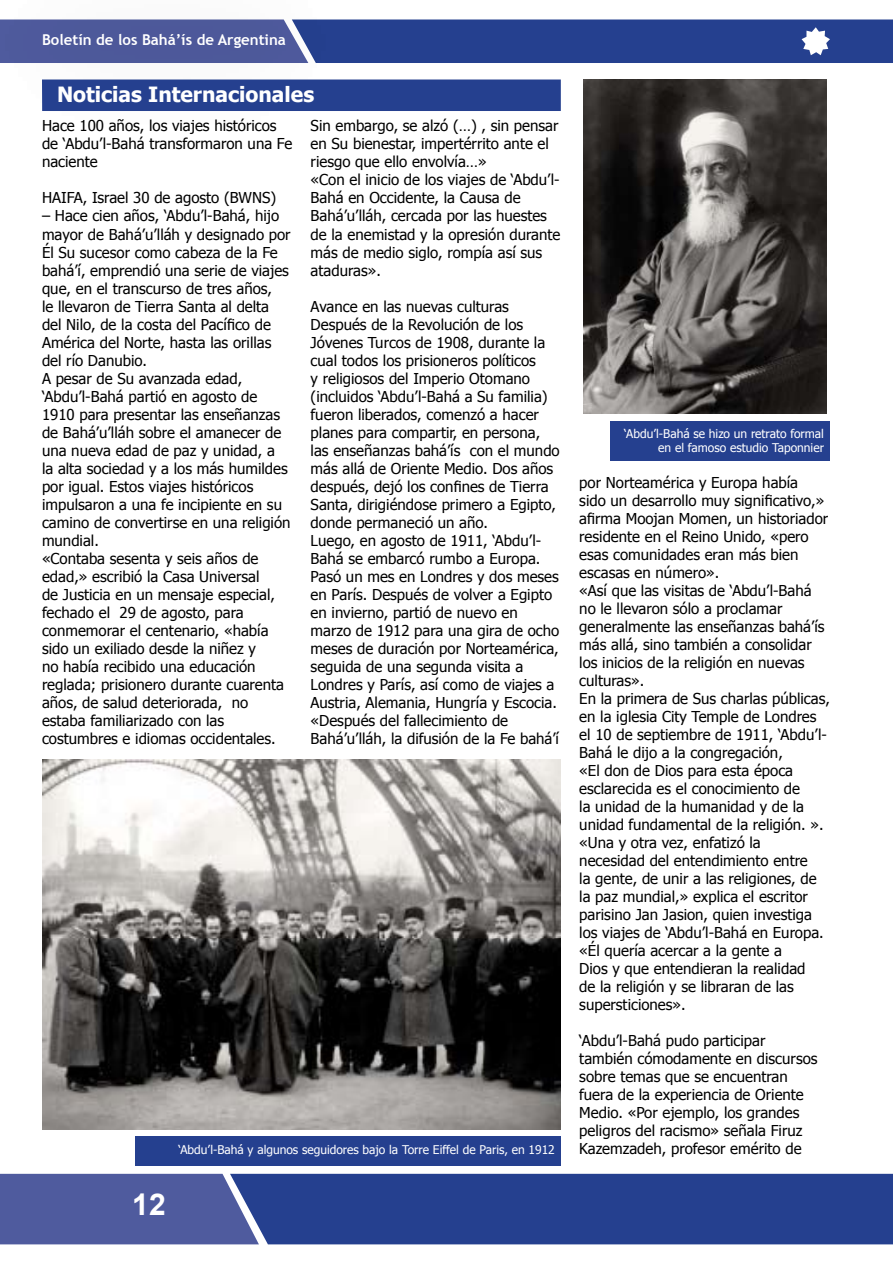
<style>
.page{position:relative;width:893px;height:1263px;background:#fff}
.page>*{position:absolute;margin:0;border:0;box-sizing:border-box;transform-origin:0 0}
.t1{font:700 30px "Arial";color:#fff}
.t2{font:700 21px "Tahoma";color:#fff}
.t3{font:15px/18px "Tahoma";color:#000}
.t4{font:700 15px "Trebuchet MS";color:#fff}
.t5{font:12px/14.4px "Tahoma";color:#fff;text-align:right}
</style>
<div class="page">
<div style="left:259px;top:1174px;width:634px;height:70px;background:#25408f"></div>
<svg style="left:0;top:1174px;width:259px;height:70px;background:#525ea0"></svg>
<svg style="left:0;top:19px;width:893px;height:44px;background:#394e96"></svg>
<img style="left:42px;top:759px;width:519px;height:371px">
<img style="left:583px;top:80px;width:243px;height:334px">
<div style="left:42px;top:80px;width:519px;height:31px;background:#25408f"></div>
<div style="left:135px;top:1136px;width:426px;height:29px;background:#25408f"></div>
<div style="left:611px;top:422px;width:219px;height:39px;background:#25408f"></div>
<p class="t4" style="left:42px;top:30px;width:245px">Boletín de los Bahá’ís de Argentina</p>
<h2 class="t2" style="left:57px;top:80px;width:259px">Noticias Internacionales</h2>
<p class="t3" style="left:42px;top:116px;width:252px">Hace 100 años, los viajes históricos de ‘Abdu’l-Bahá transformaron una Fe naciente</p>
<p class="t3" style="left:42px;top:188px;width:236px">HAIFA, Israel 30 de agosto (BWNS)</p>
<p class="t3" style="left:42px;top:206px;width:250px">– Hace cien años, ‘Abdu’l-Bahá, hijo mayor de Bahá’u’lláh y designado por<br>Él Su sucesor como cabeza de la Fe bahá’í, emprendió una serie de viajes que, en el transcurso de tres años,<br>le llevaron de Tierra Santa al delta del Nilo, de la costa del Pacífico de<br>América del Norte, hasta las orillas del río Danubio.<br>A pesar de Su avanzada edad, ‘Abdu’l-Bahá partió en agosto de<br>1910 para presentar las enseñanzas de Bahá’u’lláh sobre el amanecer de una nueva edad de paz y unidad, a<br>la alta sociedad y a los más humildes por igual. Estos viajes históricos impulsaron a una fe incipiente en su camino de convertirse en una religión mundial.<br>«Contaba sesenta y seis años de edad,» escribió la Casa Universal<br>de Justicia en un mensaje especial, fechado el 29 de agosto, para conmemorar el centenario, «había sido un exiliado desde la niñez y<br>no había recibido una educación reglada; prisionero durante cuarenta años, de salud deteriorada, no estaba familiarizado con las costumbres e idiomas occidentales.</p>
<p class="t3" style="left:311px;top:116px;width:251px">Sin embargo, se alzó (…) , sin pensar en Su bienestar, impertérrito ante el riesgo que ello envolvía…»<br>«Con el inicio de los viajes de ‘Abdu’l-<br>Bahá en Occidente, la Causa de<br>Bahá’u’lláh, cercada por las huestes de la enemistad y la opresión durante más de medio siglo, rompía así sus ataduras».</p>
<p class="t3" style="left:311px;top:296px;width:251px">Avance en las nuevas culturas Después de la Revolución de los Jóvenes Turcos de 1908, durante la cual todos los prisioneros políticos<br>y religiosos del Imperio Otomano (incluidos ‘Abdu’l-Bahá a Su familia) fueron liberados, comenzó a hacer planes para compartir, en persona, las enseñanzas bahá’ís con el mundo más allá de Oriente Medio. Dos años después, dejó los confines de Tierra Santa, dirigiéndose primero a Egipto, donde permaneció un año.<br>Luego, en agosto de 1911, ‘Abdu’l-Bahá se embarcó rumbo a Europa.<br>Pasó un mes en Londres y dos meses en París. Después de volver a Egipto en invierno, partió de nuevo en marzo de 1912 para una gira de ocho meses de duración por Norteamérica, seguida de una segunda visita a Londres y París, así como de viajes a Austria, Alemania, Hungría y Escocia. «Después del fallecimiento de Bahá’u’lláh, la difusión de la Fe bahá’í</p>
<p class="t5" style="left:178px;top:1142px;width:378px">‘Abdu’l-Bahá y algunos seguidores bajo la Torre Eiffel de Paris, en 1912</p>
<h1 class="t1" style="left:132px;top:1185px;width:35px">12</h1>
<p class="t5" style="left:624px;top:426px;width:201px">‘Abdu’l-Bahá se hizo un retrato formal en el famoso estudio Taponnier</p>
<p class="t3" style="left:579px;top:473px;width:252px">por Norteamérica y Europa había<br>sido un desarrollo muy significativo,» afirma Moojan Momen, un historiador residente en el Reino Unido, «pero esas comunidades eran más bien escasas en número».<br>«Así que las visitas de ‘Abdu’l-Bahá no le llevaron sólo a proclamar generalmente las enseñanzas bahá’ís más allá, sino también a consolidar los inicios de la religión en nuevas culturas».<br>En la primera de Sus charlas públicas, en la iglesia City Temple de Londres el 10 de septiembre de 1911, ‘Abdu’l-<br>Bahá le dijo a la congregación,<br>«El don de Dios para esta época esclarecida es el conocimiento de<br>la unidad de la humanidad y de la unidad fundamental de la religión. ». «Una y otra vez, enfatizó la necesidad del entendimiento entre<br>la gente, de unir a las religiones, de la paz mundial,» explica el escritor parisino Jan Jasion, quien investiga los viajes de ‘Abdu’l-Bahá en Europa. «Él quería acercar a la gente a<br>Dios y que entendieran la realidad<br>de la religión y se libraran de las supersticiones».</p>
<p class="t3" style="left:579px;top:1031px;width:240px">‘Abdu’l-Bahá pudo participar también cómodamente en discursos sobre temas que se encuentran fuera de la experiencia de Oriente<br>Medio. «Por ejemplo, los grandes peligros del racismo» señala Firuz<br>Kazemzadeh, profesor emérito de</p>
</div>
